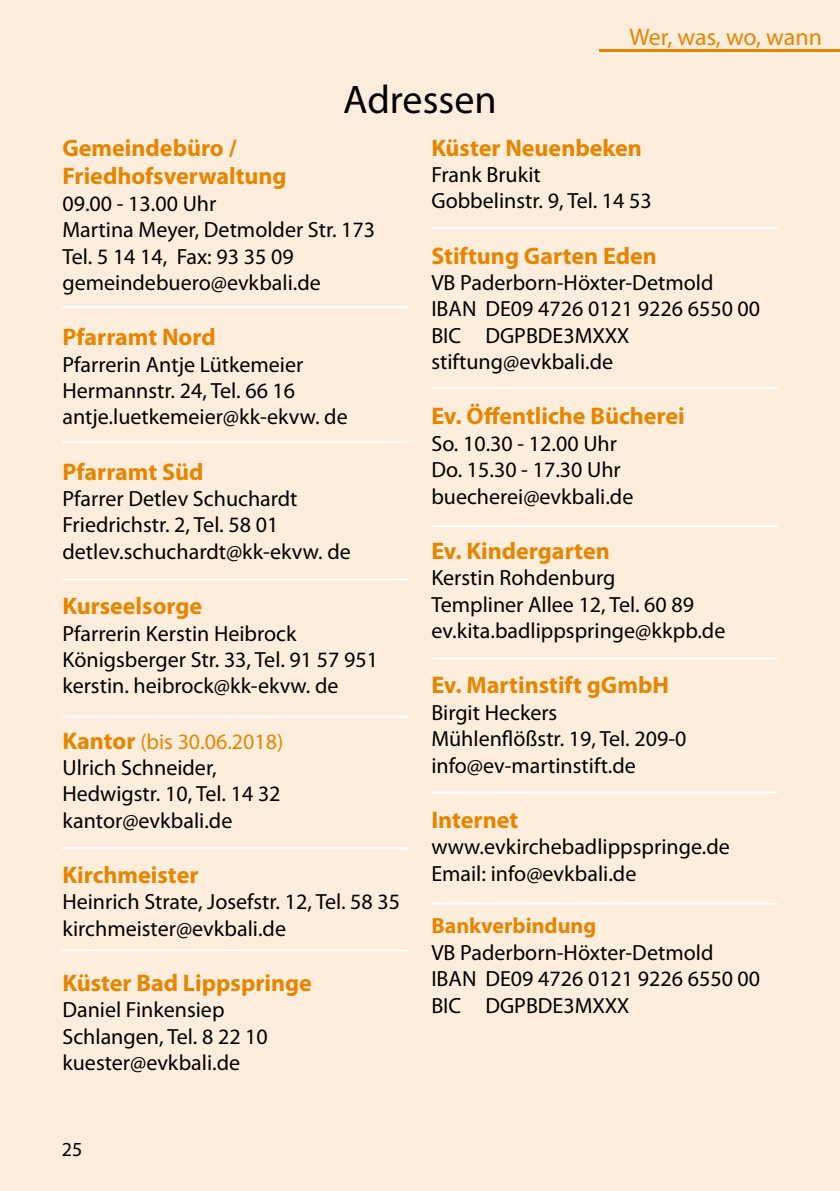
<style>
.page{position:relative;width:840px;height:1191px;background:#fff}
.page>*{position:absolute;margin:0;border:0;box-sizing:border-box;transform-origin:0 0}
.t1{font:40px "Myriad Pro";color:#000}
.t2{font:700 24px/28.8px "Myriad Pro";color:#e78500}
.t3{font:24px "Myriad Pro";color:#e78500}
.t4{font:22px/26.4px "Myriad Pro";color:#000}
.t5{font:700 22px "Myriad Pro";color:#e78500}
.t6{font:20px "Myriad Pro";color:#000}
.s1{font-weight:700;font-size:24px;color:#e78500}
.s2{color:#e78500}
</style>
<div class="page">
<div style="left:0;top:0;width:839px;height:1191px;background:#fdeddc"></div>
<hr style="left:431px;top:791px;width:346px;height:2px;background:#fff">
<hr style="left:62px;top:949px;width:346px;height:2px;background:#fff">
<hr style="left:62px;top:306px;width:346px;height:2px;background:#fff">
<hr style="left:62px;top:441px;width:346px;height:2px;background:#fff">
<hr style="left:62px;top:578px;width:346px;height:2px;background:#fff">
<hr style="left:62px;top:715px;width:346px;height:2px;background:#fff">
<hr style="left:62px;top:847px;width:346px;height:2px;background:#fff">
<hr style="left:431px;top:902px;width:346px;height:2px;background:#fff">
<hr style="left:431px;top:227px;width:346px;height:2px;background:#fff">
<hr style="left:431px;top:387px;width:346px;height:2px;background:#fff">
<hr style="left:431px;top:525px;width:346px;height:2px;background:#fff">
<hr style="left:431px;top:657px;width:346px;height:2px;background:#fff">
<hr style="left:599px;top:49px;width:240px;height:2px;background:#e78500">
<p class="t3" style="left:629px;top:22px;width:194px">Wer, was, wo, wann</p>
<h1 class="t1" style="left:343px;top:75px;width:155px">Adressen</h1>
<p class="t2" style="left:431px;top:132px;width:212px">Küster Neuenbeken</p>
<p class="t4" style="left:431px;top:161px;width:222px">Frank Brukit<br>Gobbelinstr. 9, Tel. 14 53</p>
<p class="t2" style="left:431px;top:240px;width:227px">Stiftung Garten Eden</p>
<p class="t4" style="left:431px;top:269px;width:330px">VB Paderborn-Höxter-Detmold<br>IBAN DE09 4726 0121 9226 6550 00<br>BIC DGPBDE3MXXX stiftung@evkbali.de</p>
<p class="t2" style="left:431px;top:401px;width:255px">Ev. Öffentliche Bücherei</p>
<p class="t4" style="left:431px;top:430px;width:203px">So. 10.30 - 12.00 Uhr<br>Do. 15.30 - 17.30 Uhr buecherei@evkbali.de</p>
<p class="t2" style="left:431px;top:535px;width:180px">Ev. Kindergarten</p>
<p class="t4" style="left:431px;top:564px;width:295px">Kerstin Rohdenburg<br>Templiner Allee 12, Tel. 60 89 ev.kita.badlippspringe@kkpb.de</p>
<p class="t2" style="left:431px;top:670px;width:239px">Ev. Martinstift gGmbH</p>
<p class="t4" style="left:431px;top:699px;width:256px">Birgit Heckers<br>Mühlenflößstr. 19, Tel. 209-0 info@ev-martinstift.de</p>
<p class="t2" style="left:431px;top:804px;width:88px">Internet</p>
<p class="t4" style="left:431px;top:833px;width:300px">www.evkirchebadlippspringe.de<br>Email: info@evkbali.de</p>
<p class="t5" style="left:431px;top:911px;width:166px">Bankverbindung</p>
<p class="t4" style="left:431px;top:939px;width:330px">VB Paderborn-Höxter-Detmold<br>IBAN DE09 4726 0121 9226 6550 00<br>BIC DGPBDE3MXXX</p>
<p class="t2" style="left:62px;top:132px;width:226px">Gemeindebüro /<br>Friedhofsverwaltung</p>
<p class="t4" style="left:62px;top:190px;width:314px">09.00 - 13.00 Uhr<br>Martina Meyer, Detmolder Str. 173<br>Tel. 5 14 14, Fax: 93 35 09 gemeindebuero@evkbali.de</p>
<p class="t2" style="left:62px;top:322px;width:155px">Pfarramt Nord</p>
<p class="t4" style="left:62px;top:351px;width:286px">Pfarrerin Antje Lütkemeier<br>Hermannstr. 24, Tel. 66 16 antje.luetkemeier@kk-ekvw. de</p>
<p class="t2" style="left:62px;top:456px;width:142px">Pfarramt Süd</p>
<p class="t4" style="left:62px;top:485px;width:290px">Pfarrer Detlev Schuchardt<br>Friedrichstr. 2, Tel. 58 01 detlev.schuchardt@kk-ekvw. de</p>
<p class="t2" style="left:62px;top:591px;width:141px">Kurseelsorge</p>
<p class="t4" style="left:62px;top:619px;width:317px">Pfarrerin Kerstin Heibrock<br>Königsberger Str. 33, Tel. 91 57 951 kerstin. heibrock@kk-ekvw. de</p>
<p class="t4" style="left:62px;top:727px;width:222px"><span class="s1">Kantor</span> <span class="s2">(bis 30.06.2018)<br></span>Ulrich Schneider,<br>Hedwigstr. 10, Tel. 14 32 kantor@evkbali.de</p>
<p class="t2" style="left:62px;top:859px;width:137px">Kirchmeister</p>
<p class="t4" style="left:62px;top:888px;width:339px">Heinrich Strate, Josefstr. 12, Tel. 58 35 kirchmeister@evkbali.de</p>
<p class="t2" style="left:62px;top:967px;width:251px">Küster Bad Lippspringe</p>
<p class="t4" style="left:62px;top:996px;width:207px">Daniel Finkensiep<br>Schlangen, Tel. 8 22 10 kuester@evkbali.de</p>
<p class="t6" style="left:62px;top:1137px;width:22px">25</p>
</div>
